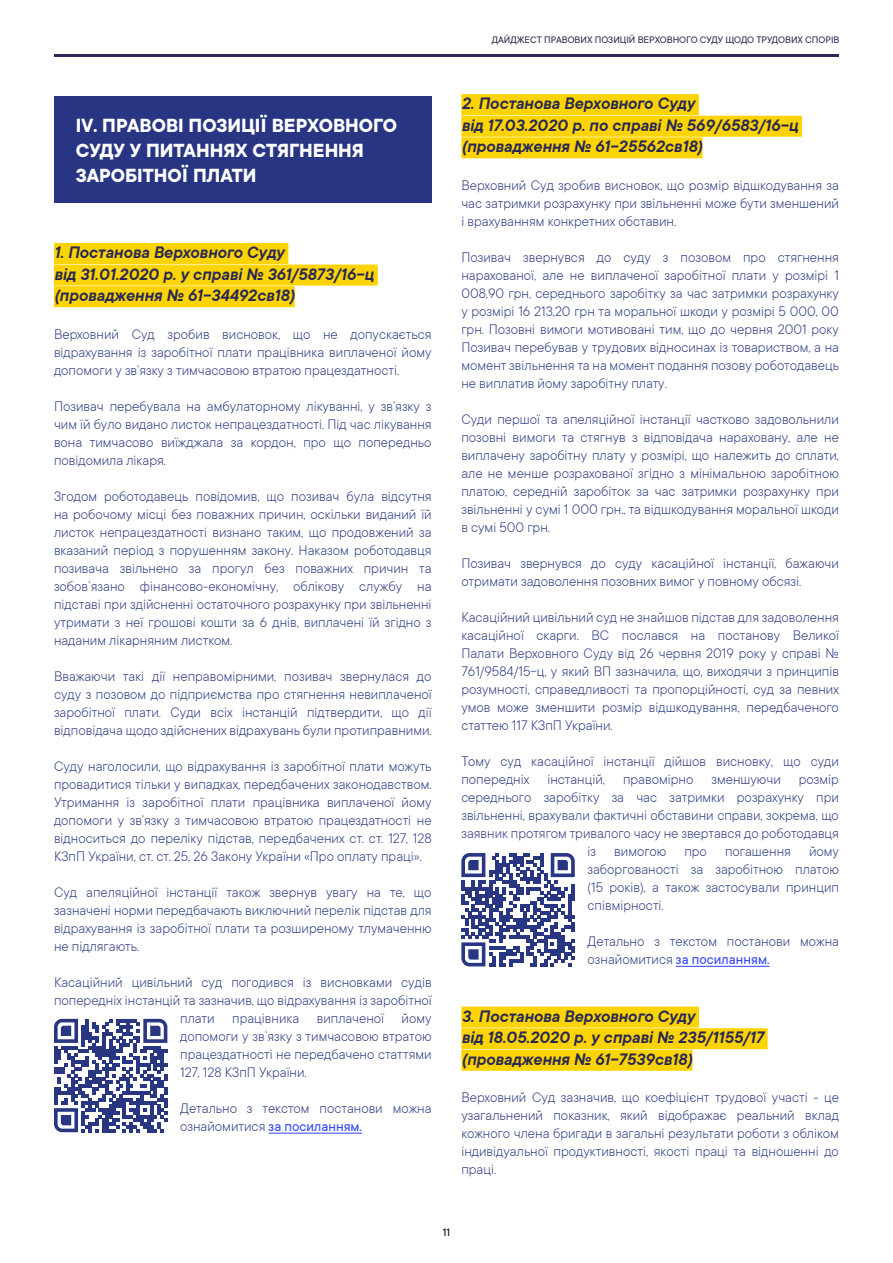
<style>
.page{position:relative;width:893px;height:1263px;background:#fff}
.page>*{position:absolute;margin:0;border:0;box-sizing:border-box;transform-origin:0 0}
.t1{font:700 21px/25.2px "TT Commons";color:#fff}
.t2{font:italic 600 18px/21.6px "TT Commons";color:#282858}
.t3{font:300 15px/18px "TT Commons";color:#25377f;text-align:justify}
.t4{font:12px "TT Commons";color:#000}
.t5{font:10.5px "TT Commons";color:#22244b}
.s1{font-weight:400;color:#2f42ff}
</style>
<div class="page">
<div style="left:54px;top:97px;width:378px;height:106px;background:#283583"></div>
<hr style="left:269px;top:1133px;width:93px;height:1px;background:#2f42ff">
<hr style="left:676px;top:966px;width:93px;height:1px;background:#2f42ff">
<div style="left:54px;top:243px;width:234px;height:21px;background:#fdd400"></div>
<div style="left:54px;top:265px;width:324px;height:21px;background:#fdd400"></div>
<div style="left:54px;top:286px;width:241px;height:21px;background:#fdd400"></div>
<div style="left:461px;top:94px;width:238px;height:21px;background:#fdd400"></div>
<div style="left:461px;top:116px;width:341px;height:21px;background:#fdd400"></div>
<div style="left:461px;top:137px;width:241px;height:21px;background:#fdd400"></div>
<div style="left:461px;top:1006px;width:238px;height:21px;background:#fdd400"></div>
<div style="left:461px;top:1028px;width:307px;height:21px;background:#fdd400"></div>
<div style="left:461px;top:1050px;width:231px;height:21px;background:#fdd400"></div>
<hr style="left:54px;top:54px;width:785px;height:2px;background:#292857">
<svg style="left:54px;top:1019px;width:113px;height:113px"></svg>
<svg style="left:461px;top:853px;width:114px;height:113px"></svg>
<p class="t5" style="left:492px;top:34px;width:349px">ДАЙДЖЕСТ ПРАВОВИХ ПОЗИЦІЙ ВЕРХОВНОГО СУДУ ЩОДО ТРУДОВИХ СПОРІВ</p>
<h1 class="t1" style="left:76px;top:113px;width:323px">IV. ПРАВОВІ ПОЗИЦІЇ ВЕРХОВНОГО<br>СУДУ У ПИТАННЯХ СТЯГНЕННЯ<br>ЗАРОБІТНОЇ ПЛАТИ</h1>
<p class="t2" style="left:54px;top:242px;width:321px">1. Постанова Верховного Суду<br>від 31.01.2020 р. у справі № 361/5873/16-ц (провадження № 61-34492св18)</p>
<p class="t3" style="left:54px;top:325px;width:379px">Верховний Суд зробив висновок, що не допускається відрахування із заробітної плати працівника виплаченої йому допомоги у зв’язку з тимчасовою втратою працездатності.</p>
<p class="t3" style="left:54px;top:397px;width:379px">Позивач перебувала на амбулаторному лікуванні, у зв’язку з чим їй було видано листок непрацездатності. Під час лікування вона тимчасово виїжджала за кордон, про що попередньо повідомила лікаря.</p>
<p class="t3" style="left:54px;top:487px;width:379px">Згодом роботодавець повідомив, що позивач була відсутня на робочому місці без поважних причин, оскільки виданий їй листок непрацездатності визнано таким, що продовжений за вказаний період з порушенням закону. Наказом роботодавця позивача звільнено за прогул без поважних причин та зобов`язано фінансово-економічну, облікову службу на підставі при здійсненні остаточного розрахунку при звільненні утримати з неї грошові кошти за 6 днів, виплачені їй згідно з наданим лікарняним листком.</p>
<p class="t3" style="left:54px;top:667px;width:379px">Вважаючи такі дії неправомірними, позивач звернулася до суду з позовом до підприємства про стягнення невиплаченої заробітної плати. Суди всіх інстанцій підтвердити, що дії відповідача щодо здійснених відрахувань були протиправними.</p>
<p class="t3" style="left:54px;top:757px;width:379px">Суду наголосили, що відрахування із заробітної плати можуть провадитися тільки у випадках, передбачених законодавством.<br>Утримання із заробітної плати працівника виплаченої йому допомоги у зв’язку з тимчасовою втратою працездатності не відноситься до переліку підстав, передбачених ст. ст. 127, 128<br>КЗпП України, ст. ст. 25, 26 Закону України «Про оплату праці».</p>
<p class="t3" style="left:54px;top:883px;width:379px">Суд апеляційної інстанції також звернув увагу на те, що зазначені норми передбачають виключний перелік підстав для відрахування із заробітної плати та розширеному тлумаченню не підлягають.</p>
<p class="t3" style="left:54px;top:973px;width:379px">Касаційний цивільний суд погодився із висновками судів</p>
<p class="t3" style="left:54px;top:991px;width:379px">попередніх інстанцій та зазначив, що відрахування із заробітної</p>
<p class="t3" style="left:180px;top:1009px;width:253px">плати працівника виплаченої йому</p>
<p class="t3" style="left:180px;top:1027px;width:253px">допомоги у зв`язку з тимчасовою втратою</p>
<p class="t3" style="left:180px;top:1045px;width:253px">працездатності не передбачено статтями</p>
<p class="t3" style="left:180px;top:1063px;width:128px">127, 128 КЗпП України.</p>
<p class="t3" style="left:180px;top:1099px;width:253px">Детально з текстом постанови можна ознайомитися <span class="s1">за посиланням.</span></p>
<p class="t2" style="left:461px;top:93px;width:338px">2. Постанова Верховного Суду<br>від 17.03.2020 р. по справі № 569/6583/16-ц (провадження № 61-25562св18)</p>
<p class="t3" style="left:461px;top:176px;width:379px">Верховний Суд зробив висновок, що розмір відшкодування за час затримки розрахунку при звільненні може бути зменшений і врахуванням конкретних обставин.</p>
<p class="t3" style="left:461px;top:248px;width:379px">Позивач звернувся до суду з позовом про стягнення нарахованої, але не виплаченої заробітної плати у розмірі 1<br>008,90 грн, середнього заробітку за час затримки розрахунку у розмірі 16 213,20 грн та моральної шкоди у розмірі 5 000, 00 грн. Позовні вимоги мотивовані тим, що до червня 2001 року Позивач перебував у трудових відносинах із товариством, а на момент звільнення та на момент подання позову роботодавець не виплатив йому заробітну плату.</p>
<p class="t3" style="left:461px;top:410px;width:379px">Суди першої та апеляційної інстанції частково задовольнили позовні вимоги та стягнув з відповідача нараховану, але не виплачену заробітну плату у розмірі, що належить до сплати, але не менше розрахованої згідно з мінімальною заробітною платою, середній заробіток за час затримки розрахунку при звільненні у сумі 1 000 грн., та відшкодування моральної шкоди в сумі 500 грн.</p>
<p class="t3" style="left:461px;top:554px;width:379px">Позивач звернувся до суду касаційної інстанції, бажаючи отримати задоволення позовних вимог у повному обсязі.</p>
<p class="t3" style="left:461px;top:608px;width:379px">Касаційний цивільний суд не знайшов підстав для задоволення касаційної скарги. ВС послався на постанову Великої Палати Верховного Суду від 26 червня 2019 року у справі № 761/9584/15-ц, у який ВП зазначила, що, виходячи з принципів розумності, справедливості та пропорційності, суд за певних умов може зменшити розмір відшкодування, передбаченого статтею 117 КЗпП України.</p>
<p class="t3" style="left:461px;top:752px;width:379px">Тому суд касаційної інстанції дійшов висновку, що суди</p>
<p class="t3" style="left:461px;top:770px;width:379px">попередніх інстанцій, правомірно зменшуючи розмір</p>
<p class="t3" style="left:461px;top:788px;width:379px">середнього заробітку за час затримки розрахунку при</p>
<p class="t3" style="left:461px;top:806px;width:379px">звільненні, врахували фактичні обставини справи, зокрема, що</p>
<p class="t3" style="left:461px;top:824px;width:379px">заявник протягом тривалого часу не звертався до роботодавця</p>
<p class="t3" style="left:587px;top:842px;width:253px">із вимогою про погашення йому</p>
<p class="t3" style="left:587px;top:860px;width:253px">заборгованості за заробітною платою</p>
<p class="t3" style="left:587px;top:878px;width:253px">(15 років), а також застосували принцип</p>
<p class="t3" style="left:587px;top:896px;width:78px">співмірності.</p>
<p class="t3" style="left:587px;top:932px;width:253px">Детально з текстом постанови можна ознайомитися <span class="s1">за посиланням.</span></p>
<p class="t2" style="left:461px;top:1005px;width:304px">3. Постанова Верховного Суду<br>від 18.05.2020 р. у справі № 235/1155/17 (провадження № 61-7539св18)</p>
<p class="t3" style="left:461px;top:1089px;width:379px">Верховний Суд зазначив, що коефіцієнт трудової участі - це узагальнений показник, який відображає реальний вклад кожного члена бригади в загальні результати роботи з обліком індивідуальної продуктивності, якості праці та відношенні до праці.</p>
<p class="t4" style="left:443px;top:1225px;width:9px">11</p>
</div>
